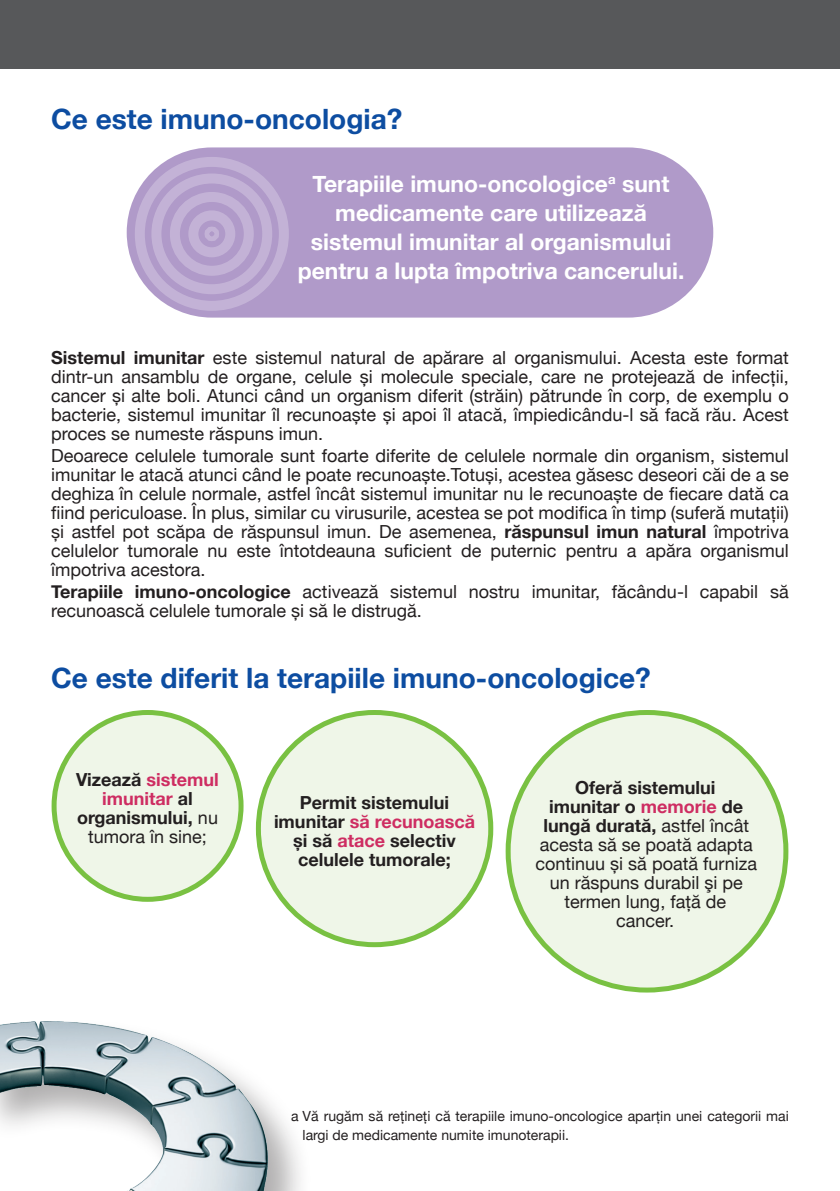
<style>
.page{position:relative;width:840px;height:1191px;background:#fff}
.page>*{position:absolute;margin:0;border:0;box-sizing:border-box;transform-origin:0 0}
.t1{font:700 28px "Helvetica Neue";color:#0d4da1}
.t2{font:700 22.8px/29px "Helvetica Neue";color:#fff;text-align:center}
.t3{font:18px/19px "Helvetica Neue";color:#231f20;text-align:justify}
.t4{font:700 18px/19px "Helvetica Neue";color:#231f20;text-align:center}
.t5{font:14px/19px "Helvetica Neue";color:#231f20}
.s1{font-weight:700}
.s2{color:#ce2d62}
.s3{font-weight:400}
.s4{font-weight:700;color:#ce2d62}
</style>
<div class="page">
<div style="left:0;top:1017px;width:312px;height:174px;background:#231f20;opacity:.35"></div>
<img style="left:0;top:1021px;width:268px;height:170px">
<div style="left:258px;top:712px;width:232px;height:232px;background:#eff6e8;border-radius:50%"></div>
<div style="left:256px;top:710px;width:237px;height:237px;border:5px solid #79c142;border-radius:50%"></div>
<div style="left:508px;top:712px;width:277px;height:278px;background:#eff6e8;border-radius:50%"></div>
<div style="left:54px;top:712px;width:187px;height:187px;background:#eff6e8;border-radius:50%"></div>
<div style="left:52px;top:710px;width:191px;height:191px;border:5px solid #79c142;border-radius:50%"></div>
<div style="left:0;top:0;width:839px;height:68px;background:#57585a"></div>
<div style="left:127px;top:147px;width:585px;height:170px;background:#b09ac9;border-radius:85px"></div>
<svg style="left:133px;top:155px;width:156px;height:158px"></svg>
<h1 class="t1" style="left:51px;top:94px;width:352px">Ce este imuno-oncologia?</h1>
<p class="t2" style="left:298px;top:168px;width:388px">Terapiile imuno-oncologice<sup>a</sup> sunt medicamente care utilizează sistemul imunitar al organismului pentru a lupta împotriva cancerului.</p>
<p class="t3" style="left:51px;top:347px;width:739px"><span class="s1">Sistemul imunitar</span> este sistemul natural de apărare al organismului. Acesta este format dintr-un ansamblu de organe, celule și molecule speciale, care ne protejează de infecții, cancer și alte boli. Atunci când un organism diferit (străin) pătrunde în corp, de exemplu o bacterie, sistemul imunitar îl recunoaște și apoi îl atacă, împiedicându-l să facă rău. Acest proces se numeste răspuns imun.</p>
<p class="t3" style="left:51px;top:445px;width:739px">Deoarece celulele tumorale sunt foarte diferite de celulele normale din organism, sistemul imunitar le atacă atunci când le poate recunoaște.Totuși, acestea găsesc deseori căi de a se deghiza în celule normale, astfel încât sistemul imunitar nu le recunoaște de fiecare dată ca fiind periculoase. În plus, similar cu virusurile, acestea se pot modifica în timp (suferă mutații) și astfel pot scăpa de răspunsul imun. De asemenea, <span class="s1">răspunsul imun natural</span> împotriva celulelor tumorale nu este întotdeauna suficient de puternic pentru a apăra organismul împotriva acestora.</p>
<p class="t3" style="left:51px;top:581px;width:739px"><span class="s1">Terapiile imuno-oncologice</span> activează sistemul nostru imunitar, făcându-l capabil să recunoască celulele tumorale și să le distrugă.</p>
<h1 class="t1" style="left:51px;top:652px;width:601px">Ce este diferit la terapiile imuno-oncologice?</h1>
<p class="t4" style="left:76px;top:769px;width:144px">Vizează <span class="s2">sistemul imunitar</span> al organismului, <span class="s3">nu tumora în sine;</span></p>
<p class="t4" style="left:274px;top:792px;width:202px">Permit sistemului imunitar <span class="s2">să recunoască </span>și să <span class="s2">atace</span> selectiv celulele tumorale;</p>
<p class="t3" style="left:535px;top:776px;width:223px;text-align:center"><span class="s1">Oferă sistemului<br>imunitar o</span> <span class="s4">memorie</span> <span class="s1">de lungă durată,</span> astfel încât acesta să se poată adapta continuu și să poată furniza un răspuns durabil şi pe termen lung, față de cancer.</p>
<p class="t5" style="left:302px;top:1105px;width:487px;text-indent:-11px">a Vă rugăm să rețineți că terapiile imuno-oncologice aparțin unei categorii mai largi de medicamente numite imunoterapii.</p>
</div>
